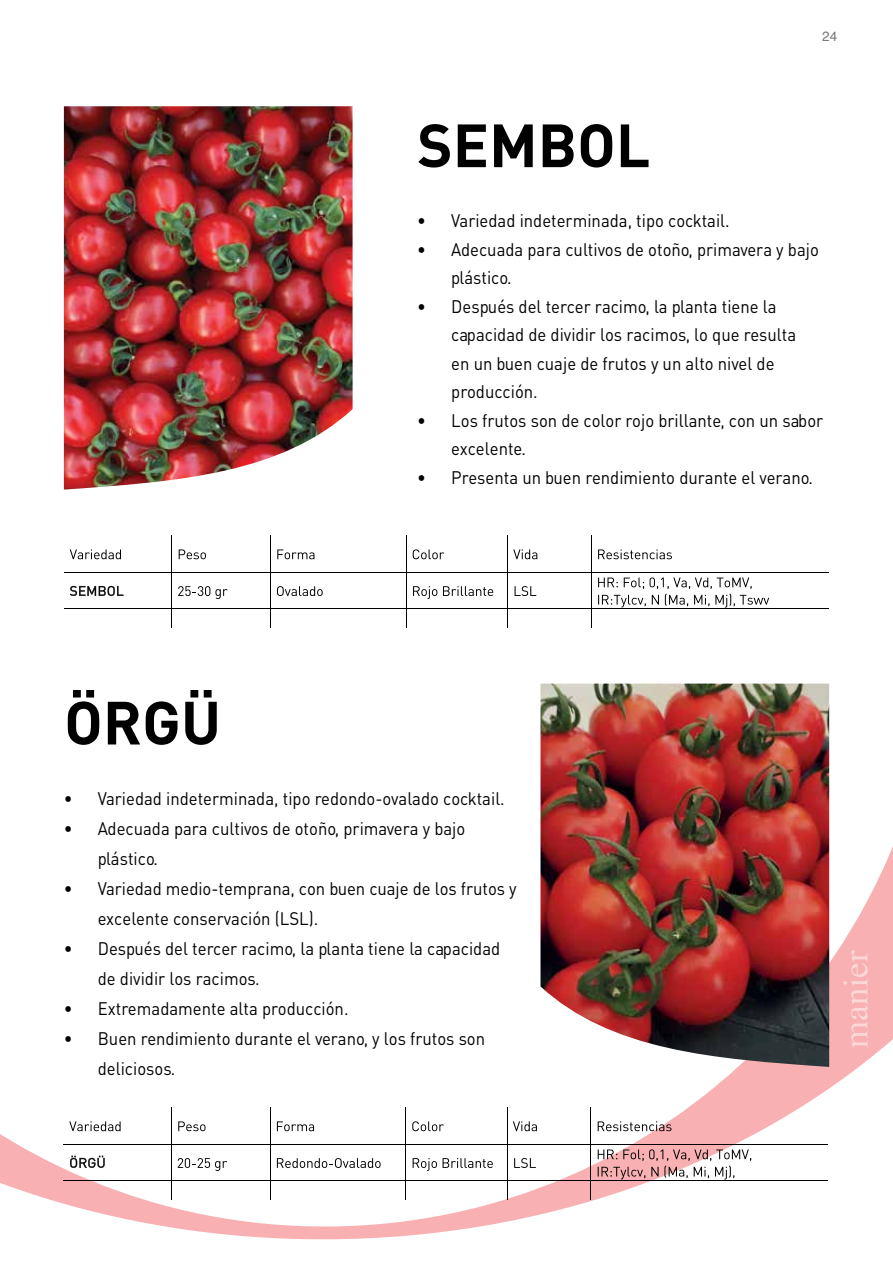
<style>
.page{position:relative;width:893px;height:1263px;background:#fff}
.page>*{position:absolute;margin:0;border:0;box-sizing:border-box;transform-origin:0 0}
.t1{font:60px "DINT Bold Tr";color:#000}
.t2{font:18px/28.5px "DIN Tr";color:#000;scale:.93 1}
.t3{font:13.5px "Helvetica";color:#77787b}
</style>
<div class="page">
<svg style="left:1px;top:627px;width:892px;height:612px"></svg>
<svg style="left:843px;top:950px;width:25px;height:98px;background:#f8b9bb"></svg>
<svg style="left:0;top:1134px;width:1px;height:50px"></svg>
<img style="left:540px;top:684px;width:289px;height:383px">
<img style="left:64px;top:106px;width:289px;height:384px">
<svg style="left:70px;top:549px;width:51px;height:10px"></svg>
<svg style="left:179px;top:549px;width:27px;height:10px"></svg>
<svg style="left:277px;top:549px;width:37px;height:10px"></svg>
<svg style="left:413px;top:549px;width:31px;height:10px"></svg>
<svg style="left:513px;top:549px;width:24px;height:10px"></svg>
<svg style="left:598px;top:549px;width:74px;height:10px"></svg>
<hr style="left:171px;top:536px;width:1px;height:36px;background:#000">
<hr style="left:270px;top:536px;width:1px;height:36px;background:#000">
<hr style="left:406px;top:536px;width:1px;height:36px;background:#000">
<hr style="left:507px;top:536px;width:1px;height:36px;background:#000">
<hr style="left:591px;top:536px;width:1px;height:36px;background:#000">
<svg style="left:70px;top:586px;width:53px;height:10px"></svg>
<svg style="left:178px;top:586px;width:50px;height:13px"></svg>
<svg style="left:277px;top:586px;width:46px;height:10px"></svg>
<svg style="left:413px;top:586px;width:80px;height:13px"></svg>
<svg style="left:515px;top:586px;width:21px;height:10px"></svg>
<svg style="left:598px;top:577px;width:171px;height:31px"></svg>
<hr style="left:64px;top:572px;width:107px;height:1px;background:#000">
<hr style="left:172px;top:572px;width:98px;height:1px;background:#000">
<hr style="left:271px;top:572px;width:135px;height:1px;background:#000">
<hr style="left:407px;top:572px;width:100px;height:1px;background:#000">
<hr style="left:508px;top:572px;width:83px;height:1px;background:#000">
<hr style="left:591px;top:572px;width:238px;height:1px;background:#000">
<hr style="left:171px;top:572px;width:1px;height:36px;background:#000">
<hr style="left:270px;top:572px;width:1px;height:36px;background:#000">
<hr style="left:406px;top:572px;width:1px;height:36px;background:#000">
<hr style="left:507px;top:572px;width:1px;height:36px;background:#000">
<hr style="left:591px;top:572px;width:1px;height:36px;background:#000">
<hr style="left:64px;top:608px;width:107px;height:1px;background:#000">
<hr style="left:172px;top:608px;width:98px;height:1px;background:#000">
<hr style="left:271px;top:608px;width:135px;height:1px;background:#000">
<hr style="left:407px;top:608px;width:100px;height:1px;background:#000">
<hr style="left:508px;top:608px;width:83px;height:1px;background:#000">
<hr style="left:591px;top:608px;width:238px;height:1px;background:#000">
<svg style="left:171px;top:608px;width:1px;height:19px"></svg>
<svg style="left:270px;top:608px;width:1px;height:19px"></svg>
<svg style="left:406px;top:608px;width:1px;height:19px"></svg>
<svg style="left:507px;top:608px;width:1px;height:19px"></svg>
<svg style="left:591px;top:609px;width:1px;height:18px"></svg>
<svg style="left:69px;top:1121px;width:52px;height:10px"></svg>
<svg style="left:178px;top:1121px;width:28px;height:10px"></svg>
<svg style="left:277px;top:1121px;width:37px;height:10px"></svg>
<svg style="left:412px;top:1121px;width:32px;height:10px"></svg>
<svg style="left:513px;top:1121px;width:24px;height:10px"></svg>
<svg style="left:598px;top:1121px;width:73px;height:10px"></svg>
<hr style="left:171px;top:1108px;width:1px;height:36px;background:#000">
<hr style="left:270px;top:1108px;width:1px;height:36px;background:#000">
<hr style="left:405px;top:1108px;width:1px;height:36px;background:#000">
<hr style="left:507px;top:1108px;width:1px;height:36px;background:#000">
<hr style="left:590px;top:1108px;width:1px;height:36px;background:#000">
<svg style="left:70px;top:1156px;width:35px;height:12px"></svg>
<svg style="left:178px;top:1158px;width:49px;height:13px"></svg>
<svg style="left:277px;top:1158px;width:104px;height:10px"></svg>
<svg style="left:413px;top:1158px;width:80px;height:13px"></svg>
<svg style="left:514px;top:1158px;width:22px;height:10px"></svg>
<svg style="left:598px;top:1149px;width:153px;height:30px"></svg>
<hr style="left:64px;top:1144px;width:107px;height:1px;background:#000">
<hr style="left:172px;top:1144px;width:98px;height:1px;background:#000">
<hr style="left:270px;top:1144px;width:135px;height:1px;background:#000">
<hr style="left:406px;top:1144px;width:101px;height:1px;background:#000">
<hr style="left:508px;top:1144px;width:82px;height:1px;background:#000">
<hr style="left:591px;top:1144px;width:236px;height:1px;background:#000">
<hr style="left:171px;top:1144px;width:1px;height:36px;background:#000">
<hr style="left:270px;top:1144px;width:1px;height:36px;background:#000">
<hr style="left:405px;top:1144px;width:1px;height:36px;background:#000">
<hr style="left:507px;top:1144px;width:1px;height:36px;background:#000">
<hr style="left:590px;top:1144px;width:1px;height:36px;background:#000">
<hr style="left:64px;top:1180px;width:107px;height:1px;background:#000">
<hr style="left:172px;top:1180px;width:98px;height:1px;background:#000">
<hr style="left:270px;top:1180px;width:135px;height:1px;background:#000">
<hr style="left:406px;top:1180px;width:101px;height:1px;background:#000">
<hr style="left:508px;top:1180px;width:82px;height:1px;background:#000">
<hr style="left:591px;top:1180px;width:236px;height:1px;background:#000">
<svg style="left:171px;top:1180px;width:1px;height:19px"></svg>
<svg style="left:270px;top:1181px;width:1px;height:18px"></svg>
<svg style="left:405px;top:1180px;width:1px;height:19px"></svg>
<svg style="left:507px;top:1180px;width:1px;height:19px"></svg>
<svg style="left:590px;top:1180px;width:1px;height:19px"></svg>
<h1 class="t1" style="left:417px;top:106px;width:235px">SEMBOL</h1>
<p class="t3" style="left:822px;top:26px;width:17px">24</p>
<h1 class="t1" style="left:64px;top:684px;width:158px">ÖRGÜ</h1>
<p class="t2" style="left:417px;top:206px;width:337px">• Variedad indeterminada, tipo cocktail.</p>
<p class="t2" style="left:451px;top:235px;width:397px;text-indent:-34px">• Adecuada para cultivos de otoño, primavera y bajo plástico.</p>
<p class="t2" style="left:451px;top:292px;width:372px;text-indent:-34px">• Después del tercer racimo, la planta tiene la capacidad de dividir los racimos, lo que resulta en un buen cuaje de frutos y un alto nivel de producción.</p>
<p class="t2" style="left:451px;top:406px;width:401px;text-indent:-34px">• Los frutos son de color rojo brillante, con un sabor excelente.</p>
<p class="t2" style="left:417px;top:463px;width:427px">• Presenta un buen rendimiento durante el verano.</p>
<p class="t2" style="left:64px;top:784px;width:476px">• Variedad indeterminada, tipo redondo-ovalado cocktail.</p>
<p class="t2" style="left:98px;top:813px;width:397px;line-height:30px;text-indent:-34px">• Adecuada para cultivos de otoño, primavera y bajo plástico.</p>
<p class="t2" style="left:98px;top:873px;width:452px;line-height:30px;text-indent:-34px">• Variedad medio-temprana, con buen cuaje de los frutos y excelente conservación (LSL).</p>
<p class="t2" style="left:98px;top:933px;width:434px;line-height:30px;text-indent:-34px">• Después del tercer racimo, la planta tiene la capacidad de dividir los racimos.</p>
<p class="t2" style="left:64px;top:994px;width:308px">• Extremadamente alta producción.</p>
<p class="t2" style="left:98px;top:1023px;width:418px;line-height:30px;text-indent:-34px">• Buen rendimiento durante el verano, y los frutos son deliciosos.</p>
</div>
